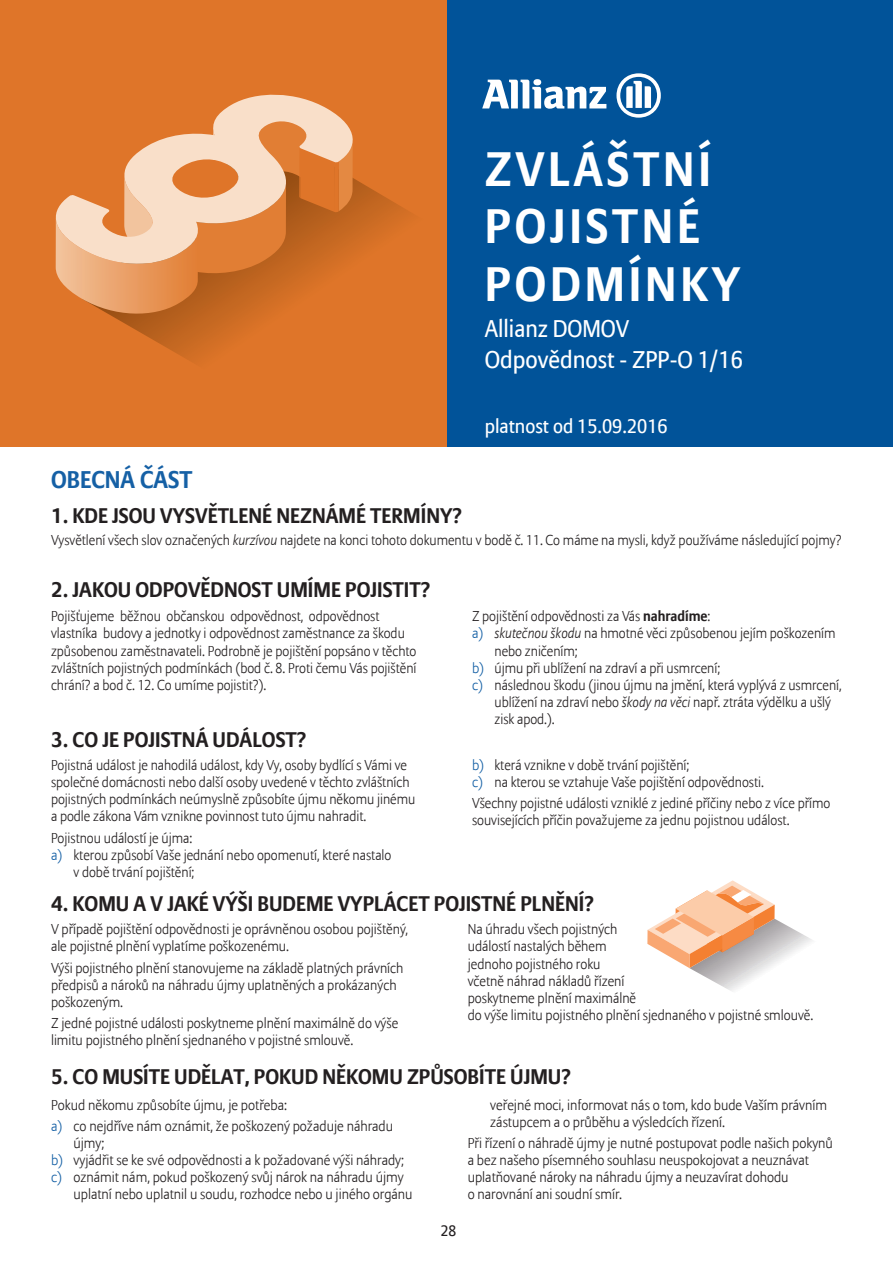
<style>
.page{position:relative;width:893px;height:1263px;background:#fff}
.page>*{position:absolute;margin:0;border:0;box-sizing:border-box;transform-origin:0 0}
.t1{font:700 48px/57.6px "Allianz Sans";letter-spacing:.08em;color:#fff}
.t2{font:24px/31.5px "Allianz Sans";color:#fff}
.t3{font:700 24px "Allianz Sans";color:#1560a5}
.t4{font:700 21px "Allianz Sans";color:#231f20}
.t5{font:19.5px "Allianz Sans";color:#fff}
.t6{font:15px "Allianz Sans";color:#231f20}
.t7{font:300 14.25px/17.1px "Allianz Sans";color:#231f20}
.s1{font-style:italic}
.s2{font-weight:700}
.s3{color:#1560a5}
</style>
<div class="page">
<div style="left:446px;top:0;width:447px;height:446px;background:#015399"></div>
<div style="left:0;top:0;width:446px;height:446px;background:#df7529"></div>
<svg style="left:115px;top:182px;width:296px;height:180px"></svg>
<svg style="left:56px;top:268px;width:297px;height:50px"></svg>
<svg style="left:55px;top:94px;width:305px;height:174px"></svg>
<svg style="left:482px;top:79px;width:124px;height:30px"></svg>
<svg style="left:616px;top:73px;width:45px;height:45px"></svg>
<svg style="left:647px;top:880px;width:165px;height:111px"></svg>
<h1 class="t1" style="left:485px;top:141px;width:257px">ZVLÁŠTNÍ<br>POJISTNÉ<br>PODMÍNKY</h1>
<h2 class="t2" style="left:485px;top:314px;width:260px">Allianz DOMOV<br>Odpovědnost - ZPP-O 1/16</h2>
<h2 class="t3" style="left:51px;top:465px;width:143px">OBECNÁ ČÁST</h2>
<h3 class="t5" style="left:485px;top:414px;width:184px">platnost od 15.09.2016</h3>
<h3 class="t4" style="left:51px;top:503px;width:413px">1. KDE JSOU VYSVĚTLENÉ NEZNÁMÉ TERMÍNY?</h3>
<p class="t7" style="left:51px;top:532px;width:792px">Vysvětlení všech slov označených <span class="s1">kurzívou</span> najdete na konci tohoto dokumentu v bodě č. 11. Co máme na mysli, když používáme následující pojmy?</p>
<h3 class="t4" style="left:51px;top:577px;width:381px">2. JAKOU ODPOVĚDNOST UMÍME POJISTIT?</h3>
<p class="t7" style="left:51px;top:608px;width:367px">Pojišťujeme běžnou občanskou odpovědnost, odpovědnost vlastníka budovy a jednotky i odpovědnost zaměstnance za škodu způsobenou zaměstnavateli. Podrobně je pojištění popsáno v těchto zvláštních pojistných podmínkách (bod č. 8. Proti čemu Vás pojištění chrání? a bod č. 12. Co umíme pojistit?).</p>
<p class="t7" style="left:472px;top:608px;width:240px">Z pojištění odpovědnosti za Vás <span class="s2">nahradíme</span>:</p>
<p class="t7" style="left:472px;top:626px;width:365px"><span class="s3">a)</span> <span class="s1">skutečnou škodu</span> na hmotné věci způsobenou jejím poškozením</p>
<p class="t7" style="left:494px;top:643px;width:85px">nebo zničením;</p>
<p class="t7" style="left:472px;top:660px;width:250px"><span class="s3">b)</span> újmu při ublížení na zdraví a při usmrcení;</p>
<p class="t7" style="left:472px;top:677px;width:371px"><span class="s3">c)</span> následnou škodu (jinou újmu na jmění, která vyplývá z usmrcení,</p>
<p class="t7" style="left:494px;top:694px;width:338px">ublížení na zdraví nebo <span class="s1">škody na věci</span> např. ztráta výdělku a ušlý</p>
<p class="t7" style="left:494px;top:711px;width:62px">zisk apod.).</p>
<h3 class="t4" style="left:51px;top:726px;width:257px">3. CO JE POJISTNÁ UDÁLOST?</h3>
<p class="t7" style="left:51px;top:757px;width:366px">Pojistná událost je nahodilá událost, kdy Vy, osoby bydlící s Vámi ve společné domácnosti nebo další osoby uvedené v těchto zvláštních pojistných podmínkách neúmyslně způsobíte újmu někomu jinému a podle zákona Vám vznikne povinnost tuto újmu nahradit.</p>
<p class="t7" style="left:51px;top:830px;width:143px">Pojistnou událostí je újma:</p>
<p class="t7" style="left:51px;top:847px;width:342px"><span class="s3">a)</span> kterou způsobí Vaše jednání nebo opomenutí, které nastalo</p>
<p class="t7" style="left:74px;top:864px;width:122px">v době trvání pojištění;</p>
<p class="t7" style="left:472px;top:757px;width:293px"><span class="s3">b)</span> která vznikne v době trvání pojištění;<br><span class="s3">c)</span> na kterou se vztahuje Vaše pojištění odpovědnosti.</p>
<p class="t7" style="left:472px;top:795px;width:360px">Všechny pojistné události vzniklé z jediné příčiny nebo z více přímo souvisejících příčin považujeme za jednu pojistnou událost.</p>
<h3 class="t4" style="left:51px;top:890px;width:545px">4. KOMU A V JAKÉ VÝŠI BUDEME VYPLÁCET POJISTNÉ PLNĚNÍ?</h3>
<p class="t7" style="left:51px;top:921px;width:359px">V případě pojištění odpovědnosti je oprávněnou osobou pojištěný, ale pojistné plnění vyplatíme poškozenému.</p>
<p class="t7" style="left:51px;top:960px;width:354px">Výši pojistného plnění stanovujeme na základě platných právních předpisů a nároků na náhradu újmy uplatněných a prokázaných poškozeným.</p>
<p class="t7" style="left:51px;top:1015px;width:349px">Z jedné pojistné události poskytneme plnění maximálně do výše limitu pojistného plnění sjednaného v pojistné smlouvě.</p>
<p class="t7" style="left:468px;top:921px;width:347px">Na úhradu všech pojistných<br>událostí nastalých během<br>jednoho pojistného roku<br>včetně náhrad nákladů řízení<br>poskytneme plnění maximálně<br>do výše limitu pojistného plnění sjednaného v pojistné smlouvě.</p>
<h3 class="t4" style="left:51px;top:1063px;width:522px">5. CO MUSÍTE UDĚLAT, POKUD NĚKOMU ZPŮSOBÍTE ÚJMU?</h3>
<p class="t7" style="left:51px;top:1094px;width:344px;line-height:21.3px">Pokud někomu způsobíte újmu, je potřeba:<br><span class="s3">a)</span> co nejdříve nám oznámit, že poškozený požaduje náhradu</p>
<p class="t7" style="left:74px;top:1135px;width:32px">újmy;</p>
<p class="t7" style="left:51px;top:1152px;width:354px"><span class="s3">b)</span> vyjádřit se ke své odpovědnosti a k požadované výši náhrady;</p>
<p class="t7" style="left:51px;top:1169px;width:354px"><span class="s3">c)</span> oznámit nám, pokud poškozený svůj nárok na náhradu újmy</p>
<p class="t7" style="left:74px;top:1186px;width:341px">uplatní nebo uplatnil u soudu, rozhodce nebo u jiného orgánu</p>
<p class="t7" style="left:490px;top:1097px;width:338px">veřejné moci, informovat nás o tom, kdo bude Vaším právním zástupcem a o průběhu a výsledcích řízení.</p>
<p class="t7" style="left:468px;top:1135px;width:367px">Při řízení o náhradě újmy je nutné postupovat podle našich pokynů a bez našeho písemného souhlasu neuspokojovat a neuznávat uplatňované nároky na náhradu újmy a neuzavírat dohodu<br>o narovnání ani soudní smír.</p>
<p class="t6" style="left:441px;top:1221px;width:17px">28</p>
</div>
